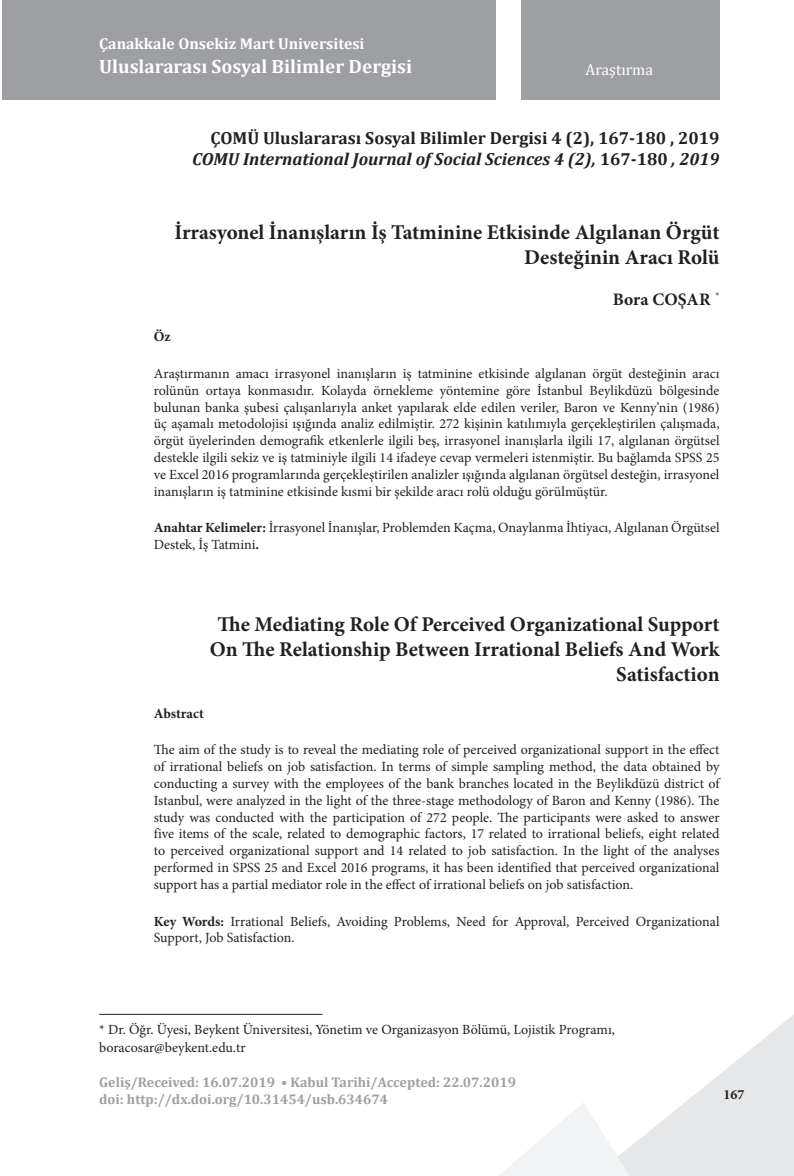
<style>
.page{position:relative;width:794px;height:1176px;background:#fff}
.page>*{position:absolute;margin:0;border:0;box-sizing:border-box;transform-origin:0 0}
.t1{font:700 21px/25.2px "Minion Pro";color:#231f20;text-align:right}
.t2{font:700 19.25px "Cambria";color:#fff}
.t3{font:700 17.5px/21px "Cambria";color:#231f20;text-align:right}
.t4{font:700 17.5px "Minion Pro";color:#231f20}
.t5{font:700 15.75px "Cambria";color:#fff}
.t6{font:15.75px "Cambria";color:#fff}
.t7{font:14px/16.8px "Minion Pro";color:#231f20}
.t8{font:700 14px/16.8px "Cambria";color:#9d9fa2}
.t9{font:700 14px "Minion Pro";color:#231f20}
.s1{font-style:italic}
.s2{font-weight:700}
</style>
<div class="page">
<svg style="left:639px;top:1015px;width:155px;height:161px;fill:#e6e7e9"></svg>
<svg style="left:499px;top:1103px;width:140px;height:73px"></svg>
<div style="left:2px;top:0;width:494px;height:99px;background:#9d9fa2"></div>
<div style="left:521px;top:0;width:198px;height:99px;background:#9d9fa2"></div>
<hr style="left:99px;top:1014px;width:223px;height:1px;background:#231f20">
<p class="t5" style="left:99px;top:33px;width:267px">Çanakkale Onsekiz Mart Universitesi</p>
<h2 class="t2" style="left:99px;top:52px;width:314px">Uluslararası Sosyal Bilimler Dergisi</h2>
<p class="t6" style="left:585px;top:60px;width:69px">Araştırma</p>
<p class="t3" style="left:192px;top:127px;width:529px">ÇOMÜ Uluslararası Sosyal Bilimler Dergisi 4 (2), 167-180 , 2019<br><span class="s1">COMU International Journal of Social Sciences 4 (2),</span> 167-180 <span class="s1">, 2019</span></p>
<h1 class="t1" style="left:174px;top:219px;width:546px">İrrasyonel İnanışların İş Tatminine Etkisinde Algılanan Örgüt<br>Desteğinin Aracı Rolü</h1>
<p class="t4" style="left:613px;top:287px;width:108px">Bora COŞAR <sup>*</sup></p>
<p class="t9" style="left:154px;top:327px;width:18px">Öz</p>
<p class="t7" style="left:154px;top:365px;width:567px;text-align:justify">Araştırmanın amacı irrasyonel inanışların iş tatminine etkisinde algılanan örgüt desteğinin aracı rolünün ortaya konmasıdır. Kolayda örnekleme yöntemine göre İstanbul Beylikdüzü bölgesinde bulunan banka şubesi çalışanlarıyla anket yapılarak elde edilen veriler, Baron ve Kenny’nin (1986) üç aşamalı metodolojisi ışığında analiz edilmiştir. 272 kişinin katılımıyla gerçekleştirilen çalışmada, örgüt üyelerinden demografik etkenlerle ilgili beş, irrasyonel inanışlarla ilgili 17, algılanan örgütsel destekle ilgili sekiz ve iş tatminiyle ilgili 14 ifadeye cevap vermeleri istenmiştir. Bu bağlamda SPSS 25 ve Excel 2016 programlarında gerçekleştirilen analizler ışığında algılanan örgütsel desteğin, irrasyonel inanışların iş tatminine etkisinde kısmi bir şekilde aracı rolü olduğu görülmüştür.</p>
<p class="t7" style="left:154px;top:519px;width:567px"><span class="s2">Anahtar Kelimeler:</span> İrrasyonel İnanışlar, Problemden Kaçma, Onaylanma İhtiyacı, Algılanan Örgütsel<br>Destek, İş Tatmini<span class="s2">.</span></p>
<h1 class="t1" style="left:210px;top:611px;width:511px">The Mediating Role Of Perceived Organizational Support<br>On The Relationship Between Irrational Beliefs And Work<br>Satisfaction</h1>
<p class="t9" style="left:154px;top:703px;width:52px">Abstract</p>
<p class="t7" style="left:154px;top:741px;width:567px;text-align:justify">The aim of the study is to reveal the mediating role of perceived organizational support in the effect of irrational beliefs on job satisfaction. In terms of simple sampling method, the data obtained by conducting a survey with the employees of the bank branches located in the Beylikdüzü district of Istanbul, were analyzed in the light of the three-stage methodology of Baron and Kenny (1986). The study was conducted with the participation of 272 people. The participants were asked to answer five items of the scale, related to demographic factors, 17 related to irrational beliefs, eight related to perceived organizational support and 14 related to job satisfaction. In the light of the analyses performed in SPSS 25 and Excel 2016 programs, it has been identified that perceived organizational support has a partial mediator role in the effect of irrational beliefs on job satisfaction.</p>
<p class="t7" style="left:154px;top:912px;width:567px"><span class="s2">Key Words:</span> Irrational Beliefs, Avoiding Problems, Need for Approval, Perceived Organizational<br>Support, Job Satisfaction.</p>
<p class="t7" style="left:99px;top:1021px;width:517px;line-height:17.5px">* Dr. Öğr. Üyesi, Beykent Üniversitesi, Yönetim ve Organizasyon Bölümü, Lojistik Programı, boracosar@beykent.edu.tr</p>
<p class="t8" style="left:99px;top:1073px;width:418px">Geliş/Received: 16.07.2019 • Kabul Tarihi/Accepted: 22.07.2019 doi: http://dx.doi.org/10.31454/usb.634674</p>
<p class="t9" style="left:723px;top:1085px;width:22px">167</p>
</div>
